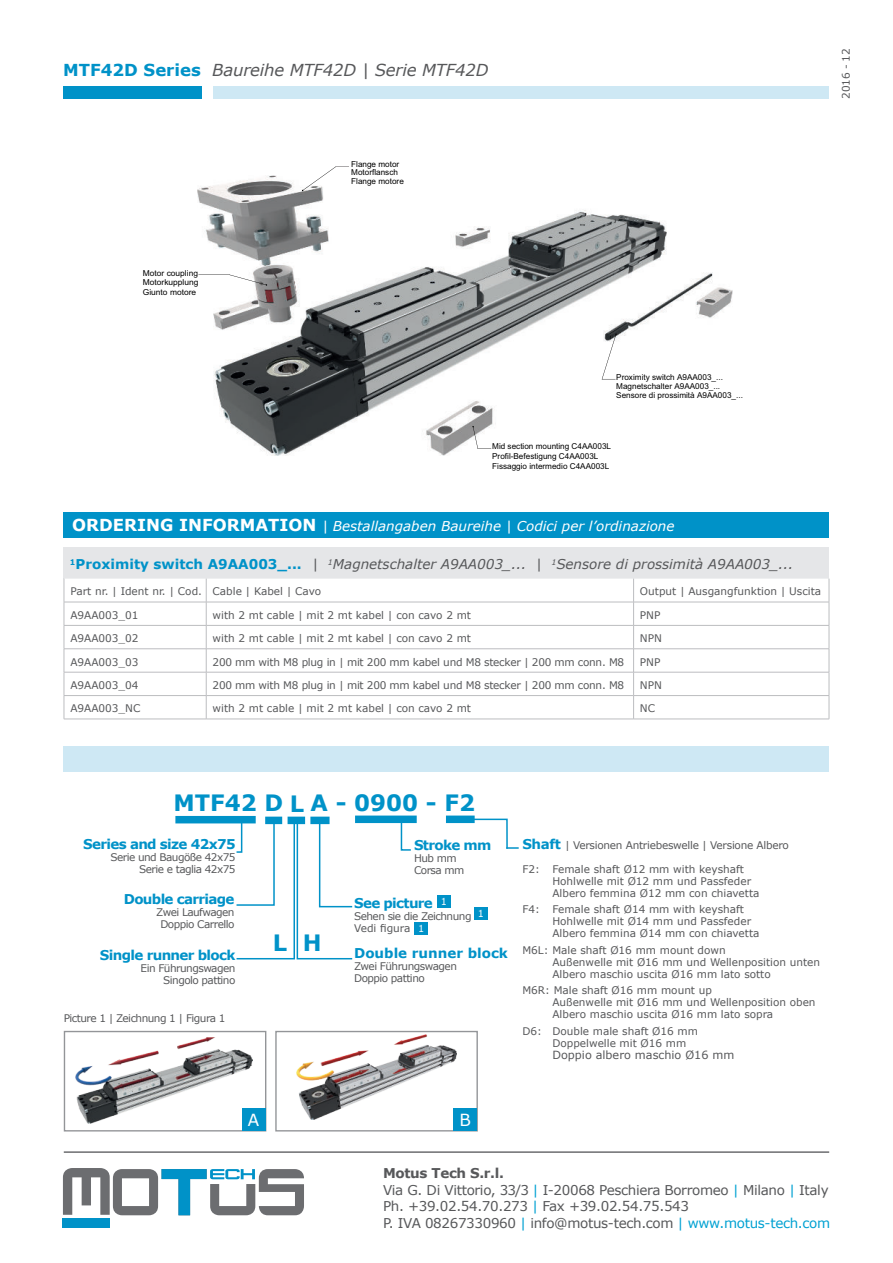
<style>
.page{position:relative;width:893px;height:1263px;background:#fff}
.page>*{position:absolute;margin:0;border:0;box-sizing:border-box;transform-origin:0 0}
.t1{font:700 22.5px "Verdana";color:#0092c8}
.t2{font:16.65px "Verdana";color:#fff}
.t3{font:italic 16.5px "Verdana";letter-spacing:-.01em;color:#57585a}
.t4{font:13.5px/16.5px "Verdana";letter-spacing:-.025em;color:#57585a}
.t5{font:italic 13.5px "Verdana";color:#57585a}
.t6{font:700 13.5px "Verdana";letter-spacing:-.05em;color:#0092c8}
.t7{font:italic 13.5px "Verdana";color:#fff}
.t8{font:700 13.5px "Verdana";color:#0092c8}
.t9{font:11.25px "Verdana";color:#57585a}
.t10{font:10.5px/12px "Verdana";color:#57585a}
.t11{font:10.5px/12px "Verdana";letter-spacing:-.05em;color:#57585a}
.t12{font:10.5px "Verdana";letter-spacing:-.025em;color:#57585a}
.t13{font:8.1px/9.3px "Arial";color:#000001}
.s1{font-weight:700;font-style:normal;color:#0092c8}
.s2{font-weight:700;font-style:normal;font-size:16.5px}
.s3{font-size:9.75px;color:#fff}
.s4{font-weight:700;font-size:13.5px;color:#0092c8}
.s5{font-weight:700}
.s6{color:#00a1d2}
</style>
<div class="page">
<hr style="left:64px;top:1151px;width:765px;height:2px;background:#6c6d70">
<div style="left:63px;top:1218px;width:47px;height:10px;background:#0092c8"></div>
<svg style="left:63px;top:1168px;width:241px;height:47px"></svg>
<div style="left:64px;top:1031px;width:202px;height:100px;border:1px solid #939598"></div>
<div style="left:242px;top:1108px;width:23px;height:22px;background:#0092c8"></div>
<img style="left:197px;top:175px;width:535px;height:280px">
<svg style="left:229px;top:275px;width:38px;height:10px"></svg>
<svg style="left:198px;top:275px;width:32px;height:1px"></svg>
<svg style="left:302px;top:167px;width:34px;height:24px"></svg>
<svg style="left:335px;top:166px;width:14px;height:1px"></svg>
<svg style="left:473px;top:426px;width:5px;height:23px"></svg>
<svg style="left:478px;top:448px;width:13px;height:1px"></svg>
<svg style="left:602px;top:334px;width:14px;height:45px"></svg>
<svg style="left:602px;top:379px;width:14px;height:1px"></svg>
<div style="left:64px;top:512px;width:765px;height:26px;background:#0092c8"></div>
<div style="left:64px;top:547px;width:765px;height:32px;background:#e5e6e8"></div>
<svg style="left:65px;top:579px;width:764px;height:140px"></svg>
<hr style="left:64px;top:602px;width:142px;height:1px;background:#bcbdc0">
<hr style="left:206px;top:602px;width:428px;height:1px;background:#bcbdc0">
<hr style="left:634px;top:602px;width:195px;height:1px;background:#bcbdc0">
<hr style="left:64px;top:625px;width:142px;height:1px;background:#bcbdc0">
<hr style="left:206px;top:625px;width:428px;height:1px;background:#bcbdc0">
<hr style="left:634px;top:625px;width:195px;height:1px;background:#bcbdc0">
<hr style="left:64px;top:648px;width:142px;height:1px;background:#bcbdc0">
<hr style="left:206px;top:648px;width:428px;height:1px;background:#bcbdc0">
<hr style="left:634px;top:648px;width:195px;height:1px;background:#bcbdc0">
<hr style="left:64px;top:672px;width:142px;height:1px;background:#bcbdc0">
<hr style="left:206px;top:672px;width:428px;height:1px;background:#bcbdc0">
<hr style="left:634px;top:672px;width:195px;height:1px;background:#bcbdc0">
<hr style="left:64px;top:695px;width:142px;height:1px;background:#bcbdc0">
<svg style="left:64px;top:579px;width:1px;height:140px"></svg>
<hr style="left:206px;top:695px;width:428px;height:1px;background:#bcbdc0">
<svg style="left:206px;top:579px;width:1px;height:140px"></svg>
<hr style="left:634px;top:695px;width:195px;height:1px;background:#bcbdc0">
<svg style="left:633px;top:579px;width:1px;height:140px"></svg>
<svg style="left:829px;top:579px;width:1px;height:140px"></svg>
<hr style="left:64px;top:719px;width:142px;height:1px;background:#bcbdc0">
<hr style="left:206px;top:719px;width:428px;height:1px;background:#bcbdc0">
<hr style="left:634px;top:719px;width:195px;height:1px;background:#bcbdc0">
<div style="left:446px;top:815px;width:29px;height:8px;background:#0092c8"></div>
<div style="left:355px;top:815px;width:62px;height:8px;background:#0092c8"></div>
<div style="left:175px;top:816px;width:81px;height:7px;background:#0092c8"></div>
<div style="left:437px;top:895px;width:14px;height:12px;background:#0092c8"></div>
<div style="left:474px;top:907px;width:14px;height:12px;background:#0092c8"></div>
<div style="left:414px;top:922px;width:14px;height:12px;background:#0092c8"></div>
<div style="left:64px;top:746px;width:765px;height:26px;background:#cee8f4"></div>
<svg style="left:400px;top:823px;width:12px;height:28px"></svg>
<svg style="left:235px;top:816px;width:118px;height:144px"></svg>
<img style="left:296px;top:1034px;width:161px;height:86px">
<div style="left:275px;top:1031px;width:203px;height:100px;border:1px solid #939598"></div>
<div style="left:453px;top:1108px;width:24px;height:22px;background:#0092c8"></div>
<img style="left:76px;top:1038px;width:177px;height:86px">
<div style="left:63px;top:86px;width:138px;height:13px;background:#0092c8"></div>
<div style="left:213px;top:86px;width:616px;height:13px;background:#cee8f4"></div>
<svg style="left:452px;top:818px;width:67px;height:31px"></svg>
<h3 class="t3" style="left:63px;top:63px;width:427px"><span class="s1">MTF42D Series</span> Baureihe MTF42D | Serie MTF42D</h3>
<p class="t13" style="left:351px;top:160px;width:50px;line-height:8.6px">Flange motor<br>Motorflansch</p>
<p class="t13" style="left:351px;top:178px;width:54px">Flange motore</p>
<p class="t10" style="left:841px;top:99px;width:52px;rotate:-90deg">2016 - 12</p>
<p class="t13" style="left:143px;top:269px;width:57px">Motor coupling<br>Motorkupplung</p>
<p class="t13" style="left:143px;top:288px;width:55px">Giunto motore</p>
<p class="t13" style="left:616px;top:373px;width:108px">Proximity switch A9AA003_...<br>Magnetschalter A9AA003_...</p>
<p class="t13" style="left:616px;top:392px;width:128px">Sensore di prossimità A9AA003_...</p>
<p class="t13" style="left:492px;top:442px;width:120px">Mid section mounting C4AA003L<br>Profil-Befestigung C4AA003L</p>
<p class="t13" style="left:492px;top:462px;width:119px">Fissaggio intermedio C4AA003L</p>
<p class="t7" style="left:72px;top:520px;width:604px"><span class="s2">ORDERING INFORMATION</span> | Bestallangaben Baureihe | Codici per l’ordinazione</p>
<p class="t5" style="left:70px;top:558px;width:725px"><sup>1</sup><span class="s1">Proximity switch A9AA003_...</span> | <sup>1</sup>Magnetschalter A9AA003_... | <sup>1</sup>Sensore di prossimità A9AA003_...</p>
<p class="t10" style="left:70px;top:586px;width:252px">Part nr. | Ident nr. | Cod. Cable | Kabel | Cavo</p>
<p class="t10" style="left:640px;top:586px;width:183px">Output | Ausgangfunktion | Uscita</p>
<p class="t10" style="left:70px;top:610px;width:70px">A9AA003_01</p>
<p class="t10" style="left:213px;top:610px;width:260px">with 2 mt cable | mit 2 mt kabel | con cavo 2 mt</p>
<p class="t10" style="left:640px;top:610px;width:22px">PNP</p>
<p class="t10" style="left:70px;top:633px;width:70px">A9AA003_02</p>
<p class="t10" style="left:213px;top:633px;width:260px">with 2 mt cable | mit 2 mt kabel | con cavo 2 mt</p>
<p class="t10" style="left:640px;top:633px;width:24px">NPN</p>
<p class="t10" style="left:70px;top:656px;width:70px">A9AA003_03</p>
<p class="t12" style="left:213px;top:657px;width:413px">200 mm with M8 plug in | mit 200 mm kabel und M8 stecker | 200 mm conn. M8</p>
<p class="t10" style="left:640px;top:656px;width:22px">PNP</p>
<p class="t10" style="left:70px;top:680px;width:70px">A9AA003_04</p>
<p class="t12" style="left:213px;top:681px;width:413px">200 mm with M8 plug in | mit 200 mm kabel und M8 stecker | 200 mm conn. M8</p>
<p class="t10" style="left:640px;top:680px;width:24px">NPN</p>
<p class="t10" style="left:70px;top:703px;width:72px">A9AA003_NC</p>
<p class="t10" style="left:213px;top:703px;width:260px">with 2 mt cable | mit 2 mt kabel | con cavo 2 mt</p>
<p class="t10" style="left:640px;top:703px;width:17px">NC</p>
<h1 class="t1" style="left:173px;top:794px;width:303px">MTF42 D L A - 0900 - F2</h1>
<p class="t6" style="left:83px;top:839px;width:154px">Series and size 42x75</p>
<p class="t11" style="left:110px;top:852px;width:127px;text-align:right">Serie und Baugöße 42x75<br>Serie e taglia 42x75</p>
<p class="t6" style="left:414px;top:839px;width:79px">Stroke mm</p>
<p class="t11" style="left:414px;top:853px;width:52px">Hub mm<br>Corsa mm</p>
<p class="t6" style="left:124px;top:894px;width:112px">Double carriage</p>
<p class="t11" style="left:156px;top:907px;width:80px;text-align:center">Zwei Laufwagen<br>Doppio Carrello</p>
<p class="t6" style="left:100px;top:950px;width:137px">Single runner block</p>
<p class="t11" style="left:141px;top:963px;width:96px;text-align:right">Ein Führungswagen<br>Singolo pattino</p>
<p class="t11" style="left:64px;top:1013px;width:163px">Picture 1 | Zeichnung 1 | Figura 1</p>
<h1 class="t1" style="left:273px;top:934px;width:50px">L H</h1>
<p class="t6" style="left:354px;top:897px;width:94px">See picture <sup>1</sup></p>
<p class="t11" style="left:354px;top:910px;width:132px">Sehen sie die Zeichnung <sup>1<br></sup>Vedi figura <span class="s3">1</span></p>
<p class="t8" style="left:354px;top:947px;width:155px">Double runner block</p>
<p class="t11" style="left:354px;top:961px;width:104px">Zwei Führungswagen<br>Doppio pattino</p>
<p class="t12" style="left:522px;top:841px;width:268px"><span class="s4">Shaft</span> | Versionen Antriebeswelle | Versione Albero</p>
<p class="t10" style="left:552px;top:864px;width:209px;text-indent:-30px">F2: Female shaft Ø12 mm with keyshaft<br>Hohlwelle mit Ø12 mm und Passfeder<br>Albero femmina Ø12 mm con chiavetta</p>
<p class="t10" style="left:552px;top:904px;width:209px;text-indent:-30px">F4: Female shaft Ø14 mm with keyshaft<br>Hohlwelle mit Ø14 mm und Passfeder<br>Albero femmina Ø14 mm con chiavetta</p>
<p class="t10" style="left:552px;top:945px;width:269px;text-indent:-30px">M6L: Male shaft Ø16 mm mount down<br>Außenwelle mit Ø16 mm und Wellenposition unten<br>Albero maschio uscita Ø16 mm lato sotto</p>
<p class="t10" style="left:552px;top:985px;width:265px;text-indent:-30px">M6R: Male shaft Ø16 mm mount up<br>Außenwelle mit Ø16 mm und Wellenposition oben<br>Albero maschio uscita Ø16 mm lato sopra</p>
<p class="t10" style="left:552px;top:1026px;width:147px;text-indent:-30px">D6: Double male shaft Ø16 mm<br>Doppelwelle mit Ø16 mm</p>
<p class="t9" style="left:552px;top:1050px;width:183px">Doppio albero maschio Ø16 mm</p>
<h2 class="t2" style="left:248px;top:1113px;width:13px">A</h2>
<h2 class="t2" style="left:459px;top:1113px;width:13px">B</h2>
<p class="t4" style="left:383px;top:1166px;width:449px"><span class="s5">Motus Tech S.r.l.<br></span>Via G. Di Vittorio, 33/3 <span class="s6">|</span> I-20068 Peschiera Borromeo <span class="s6">|</span> Milano <span class="s6">|</span> Italy Ph. +39.02.54.70.273 <span class="s6">|</span> Fax +39.02.54.75.543<br>P. IVA 08267330960 <span class="s6">|</span> info@motus-tech.com <span class="s6">| www.motus-tech.com</span></p>
</div>
